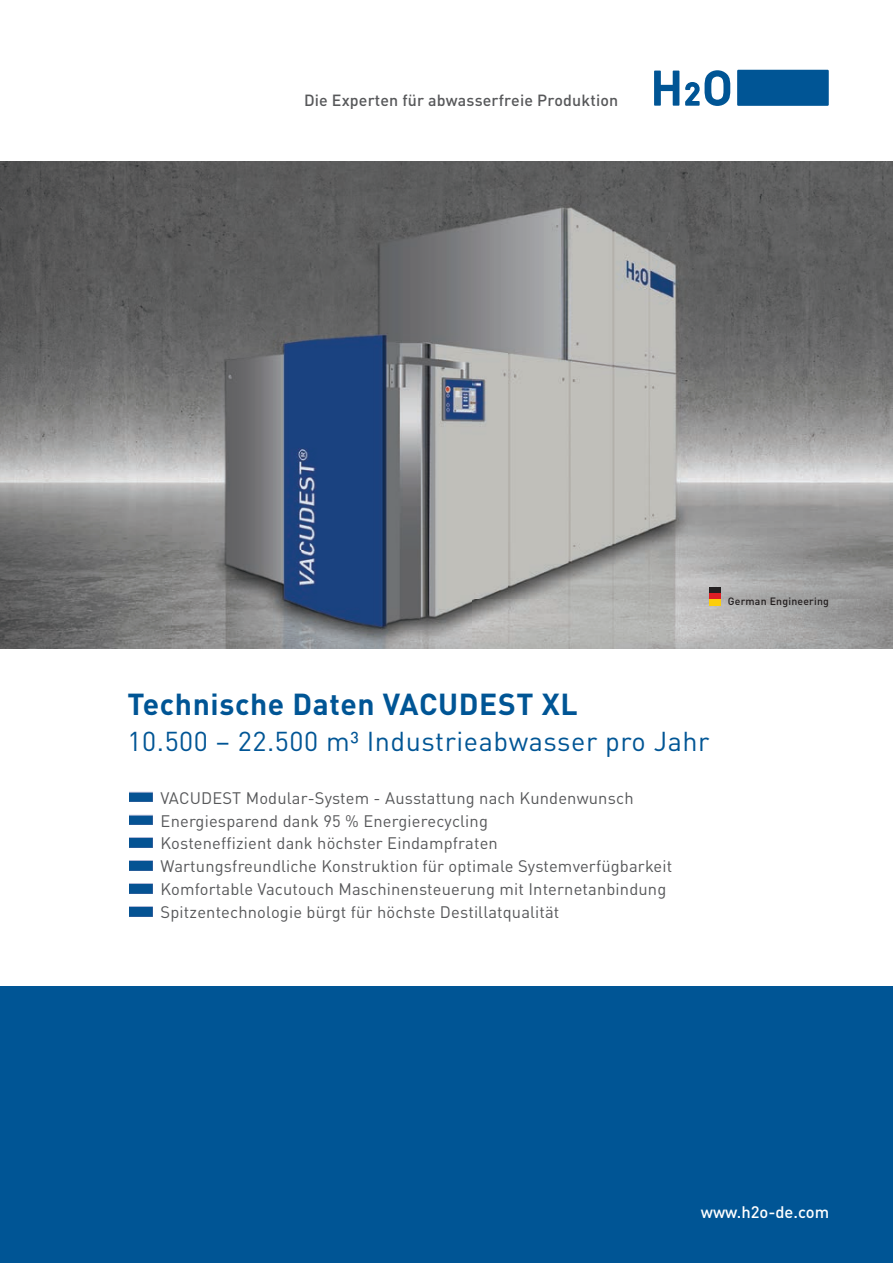
<style>
.page{position:relative;width:893px;height:1263px;background:#fff}
.page>*{position:absolute;margin:0;border:0;box-sizing:border-box;transform-origin:0 0}
.t1{font:700 30px "DINOT";letter-spacing:.02em;color:#005595}
.t2{font:27px "DINOT";letter-spacing:.02em;color:#005595}
.t3{font:16.5px/23px "DINOT";letter-spacing:.01em;color:#57585a}
.t4{font:500 16.5px "DINOT";color:#fff}
.t5{font:500 16.05px "DINOT";letter-spacing:.01em;color:#57585a}
.t6{font:500 10.5px "DINOT";letter-spacing:.02em;color:#231f20}
</style>
<div class="page">
<div style="left:0;top:986px;width:893px;height:277px;background:#005595"></div>
<img style="left:0;top:162px;width:893px;height:486px">
<div style="left:737px;top:70px;width:92px;height:36px;background:#005595"></div>
<svg style="left:654px;top:71px;width:25px;height:35px"></svg>
<svg style="left:685px;top:70px;width:45px;height:36px"></svg>
<img style="left:129px;top:791px;width:23px;height:10px">
<img style="left:129px;top:814px;width:23px;height:10px">
<img style="left:129px;top:837px;width:23px;height:10px">
<img style="left:129px;top:860px;width:23px;height:10px">
<img style="left:129px;top:883px;width:23px;height:10px">
<img style="left:129px;top:906px;width:23px;height:10px">
<div style="left:709px;top:587px;width:12px;height:6px;background:#231f20"></div>
<div style="left:709px;top:593px;width:12px;height:6px;background:#dc1f25"></div>
<div style="left:709px;top:599px;width:12px;height:6px;background:#fcce0c"></div>
<p class="t5" style="left:304px;top:89px;width:316px">Die Experten für abwasserfreie Produktion</p>
<p class="t6" style="left:728px;top:594px;width:103px">German Engineering</p>
<h1 class="t1" style="left:128px;top:684px;width:451px">Technische Daten VACUDEST XL</h1>
<h2 class="t2" style="left:128px;top:724px;width:583px">10.500 – 22.500 m³ Industrieabwasser pro Jahr</h2>
<p class="t3" style="left:161px;top:786px;width:513px">VACUDEST Modular-System - Ausstattung nach Kundenwunsch Energiesparend dank 95 % Energierecycling<br>Kosteneffizient dank höchster Eindampfraten<br>Wartungsfreundliche Konstruktion für optimale Systemverfügbarkeit Komfortable Vacutouch Maschinensteuerung mit Internetanbindung Spitzentechnologie bürgt für höchste Destillatqualität</p>
<p class="t4" style="left:701px;top:1201px;width:130px">www.h2o-de.com</p>
</div>
